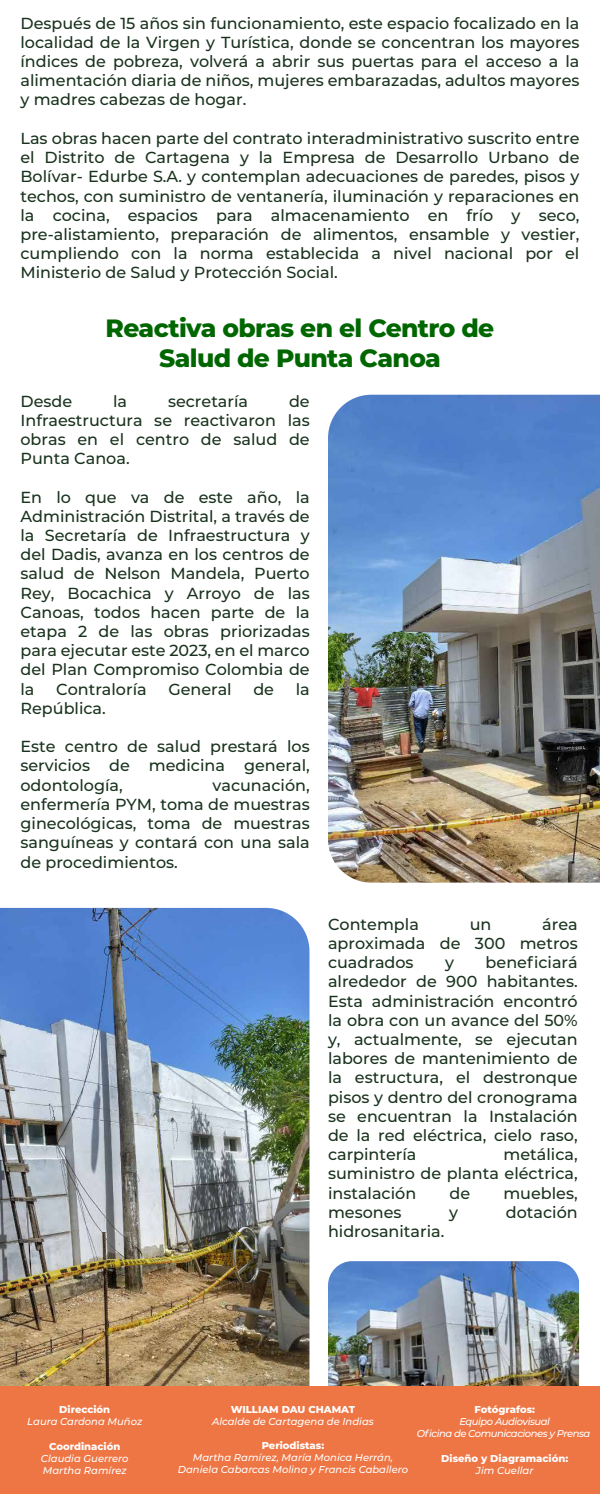
<style>
.page{position:relative;width:600px;height:1494px;background:#fff}
.page>*{position:absolute;margin:0;border:0;box-sizing:border-box;transform-origin:0 0}
.t1{font:800 25px/30px "Montserrat";letter-spacing:-.025em;color:#060;text-align:center}
.t2{font:500 16px/19.2px "Montserrat";color:#19321d;text-align:justify}
.t3{font:italic 500 10px/12px "Montserrat";color:#fff;text-align:center}
.t4{font:800 10px "Montserrat";color:#fff}
.t5{font:italic 500 10px/12px "Montserrat";letter-spacing:-.045em;color:#fff;text-align:center}
</style>
<div class="page">
<img style="left:0;top:908px;width:309px;height:479px">
<img style="left:328px;top:395px;width:272px;height:487px">
<img style="left:328px;top:1261px;width:251px;height:126px">
<div style="left:0;top:1387px;width:600px;height:107px;background:#ee7544"></div>
<p class="t2" style="left:20px;top:13px;width:561px">Después de 15 años sin funcionamiento, este espacio focalizado en la localidad de la Virgen y Turística, donde se concentran los mayores índices de pobreza, volverá a abrir sus puertas para el acceso a la alimentación diaria de niños, mujeres embarazadas, adultos mayores y madres cabezas de hogar.</p>
<p class="t2" style="left:20px;top:128px;width:561px">Las obras hacen parte del contrato interadministrativo suscrito entre el Distrito de Cartagena y la Empresa de Desarrollo Urbano de Bolívar- Edurbe S.A. y contemplan adecuaciones de paredes, pisos y techos, con suministro de ventanería, iluminación y reparaciones en la cocina, espacios para almacenamiento en frío y seco, pre-alistamiento, preparación de alimentos, ensamble y vestier, cumpliendo con la norma establecida a nivel nacional por el Ministerio de Salud y Protección Social.</p>
<h1 class="t1" style="left:106px;top:312px;width:390px">Reactiva obras en el Centro de<br>Salud de Punta Canoa</h1>
<p class="t2" style="left:20px;top:391px;width:53px">Desde</p>
<p class="t2" style="left:113px;top:391px;width:16px">la</p>
<p class="t2" style="left:168px;top:391px;width:82px">secretaría</p>
<p class="t2" style="left:20px;top:391px;width:291px;text-indent:269px">de Infraestructura se reactivaron las obras en el centro de salud de Punta Canoa.</p>
<p class="t2" style="left:20px;top:487px;width:291px">En lo que va de este año, la Administración Distrital, a través de la Secretaría de Infraestructura y del Dadis, avanza en los centros de salud de Nelson Mandela, Puerto Rey, Bocachica y Arroyo de las Canoas, todos hacen parte de la etapa 2 de las obras priorizadas para ejecutar este 2023, en el marco del Plan Compromiso Colombia de la</p>
<p class="t2" style="left:56px;top:679px;width:92px">Contraloría</p>
<p class="t2" style="left:168px;top:679px;width:65px">General</p>
<p class="t2" style="left:253px;top:679px;width:22px">de</p>
<p class="t2" style="left:296px;top:679px;width:16px">la</p>
<p class="t2" style="left:20px;top:698px;width:87px">República.</p>
<p class="t2" style="left:20px;top:736px;width:291px">Este centro de salud prestará los servicios de medicina general, odontología,</p>
<p class="t2" style="left:20px;top:775px;width:291px;text-indent:192px">vacunación, enfermería PYM, toma de muestras ginecológicas, toma de muestras sanguíneas y contará con una sala de procedimientos.</p>
<p class="t2" style="left:328px;top:914px;width:92px">Contempla</p>
<p class="t2" style="left:470px;top:914px;width:23px">un</p>
<p class="t2" style="left:328px;top:914px;width:251px;text-indent:214px">área aproximada de 300 metros cuadrados</p>
<p class="t2" style="left:328px;top:952px;width:251px;text-indent:158px">beneficiará alrededor de 900 habitantes.<br>Esta administración encontró la obra con un avance del 50% y, actualmente, se ejecutan labores de mantenimiento de la estructura, el destronque pisos y dentro del cronograma se encuentran la Instalación de la red eléctrica, cielo raso, carpintería</p>
<p class="t2" style="left:445px;top:952px;width:10px">y</p>
<p class="t2" style="left:328px;top:1144px;width:251px;text-indent:176px">metálica, suministro de planta eléctrica, instalación</p>
<p class="t2" style="left:449px;top:1182px;width:22px">de</p>
<p class="t2" style="left:503px;top:1182px;width:76px">muebles,</p>
<p class="t2" style="left:328px;top:1202px;width:75px">mesones</p>
<p class="t2" style="left:449px;top:1202px;width:10px">y</p>
<p class="t2" style="left:506px;top:1202px;width:73px">dotación</p>
<p class="t2" style="left:328px;top:1221px;width:118px">hidrosanitaria.</p>
<p class="t4" style="left:59px;top:1402px;width:52px">Dirección</p>
<p class="t3" style="left:27px;top:1415px;width:116px">Laura Cardona Muñoz</p>
<p class="t4" style="left:49px;top:1439px;width:73px">Coordinación</p>
<p class="t3" style="left:41px;top:1452px;width:89px;text-align:left">Claudia Guerrero<br>Martha Ramírez</p>
<p class="t4" style="left:231px;top:1402px;width:126px">WILLIAM DAU CHAMAT</p>
<p class="t3" style="left:212px;top:1415px;width:163px">Alcalde de Cartagena de Indias</p>
<p class="t4" style="left:262px;top:1438px;width:64px">Periodistas:</p>
<p class="t3" style="left:178px;top:1451px;width:232px">Martha Ramírez, María Monica Herrán,<br>Daniela Cabarcas Molina y Francis Caballero</p>
<p class="t4" style="left:474px;top:1402px;width:62px">Fotógrafos:</p>
<p class="t5" style="left:417px;top:1415px;width:175px">Equipo Audiovisual<br>Oficina de Comunicaciones y Prensa</p>
<p class="t4" style="left:441px;top:1451px;width:128px">Diseño y Diagramación:</p>
<p class="t3" style="left:476px;top:1464px;width:59px">Jim Cuellar</p>
</div>
